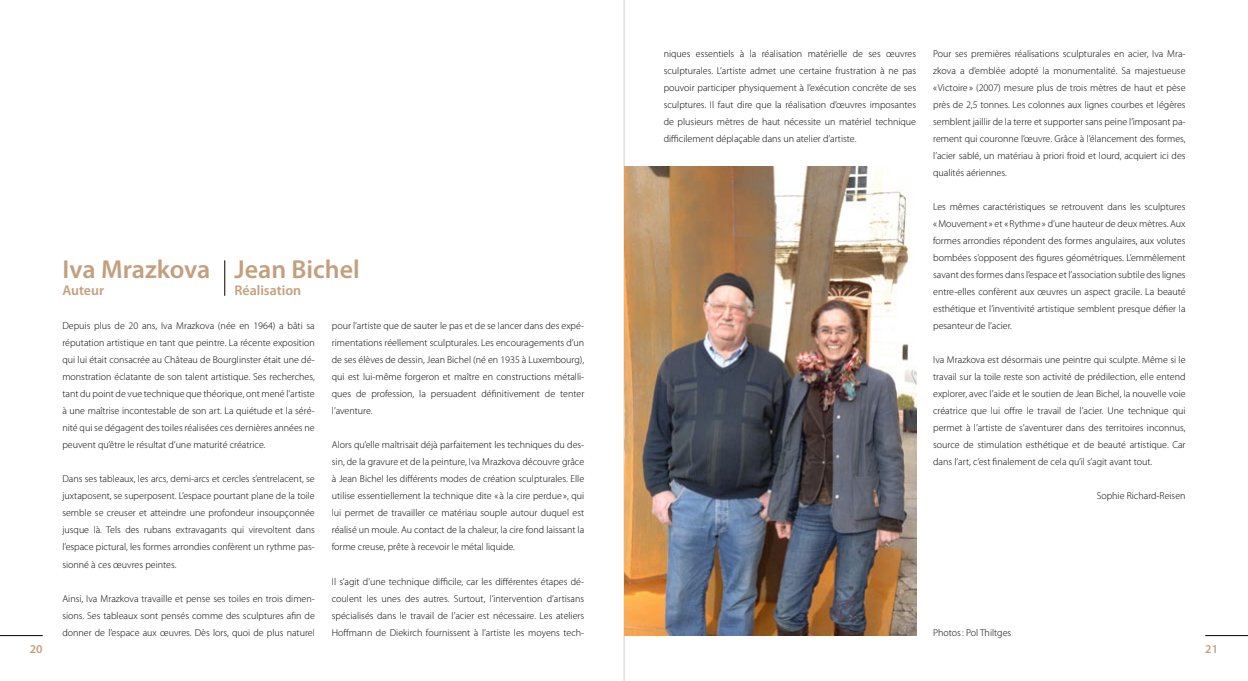
<style>
.page{position:relative;width:1248px;height:681px;background:#fff}
.page>*{position:absolute;margin:0;border:0;box-sizing:border-box;transform-origin:0 0}
.t1{font:600 26px "Myriad Pro";color:#c39f7d}
.t2{font:600 14px "Myriad Pro";color:#c39f7d}
.t3{font:600 12px "Myriad Pro";color:#c39f7d}
.t4{font:300 10px/17px "Myriad Pro";color:#000;text-align:justify}
</style>
<div class="page">
<hr style="left:0;top:635px;width:43px;height:1px;background:#000">
<hr style="left:623px;top:0;width:1px;height:680px;background:#d8dadc">
<hr style="left:1205px;top:635px;width:42px;height:1px;background:#000">
<hr style="left:624px;top:0;width:1px;height:680px;background:#d8dadc">
<img style="left:624px;top:167px;width:292px;height:468px">
<hr style="left:224px;top:260px;width:1px;height:36px;background:#000">
<h1 class="t1" style="left:62px;top:255px;width:299px">Iva Mrazkova Jean Bichel</h1>
<h2 class="t2" style="left:62px;top:282px;width:43px">Auteur</h2>
<h2 class="t2" style="left:234px;top:282px;width:68px">Réalisation</h2>
<p class="t4" style="left:62px;top:317px;width:254px">Depuis plus de 20 ans, Iva Mrazkova (née en 1964) a bâti sa réputation artistique en tant que peintre. La récente exposition qui lui était consacrée au Château de Bourglinster était une dé&shy;monstration éclatante de son talent artistique. Ses recherches, tant du point de vue technique que théorique, ont mené l’artiste à une maîtrise incontestable de son art. La quiétude et la séré&shy;nité qui se dégagent des toiles réalisées ces dernières années ne peuvent qu’être le résultat d’une maturité créatrice.</p>
<p class="t4" style="left:62px;top:470px;width:254px">Dans ses tableaux, les arcs, demi-arcs et cercles s’entrelacent, se juxtaposent, se superposent. L’espace pourtant plane de la toile semble se creuser et atteindre une profondeur insoupçonnée jusque là. Tels des rubans extravagants qui virevoltent dans l’espace pictural, les formes arrondies confèrent un rythme pas&shy;sionné à ces œuvres peintes.</p>
<p class="t4" style="left:62px;top:589px;width:254px">Ainsi, Iva Mrazkova travaille et pense ses toiles en trois dimen&shy;sions. Ses tableaux sont pensés comme des sculptures afin de donner de l’espace aux œuvres. Dès lors, quoi de plus naturel</p>
<p class="t4" style="left:332px;top:317px;width:254px">pour l’artiste que de sauter le pas et de se lancer dans des expé&shy;rimentations réellement sculpturales. Les encouragements d’un de ses élèves de dessin, Jean Bichel (né en 1935 à Luxembourg), qui est lui-même forgeron et maître en constructions métalli&shy;ques de profession, la persuadent définitivement de tenter l’aventure.</p>
<p class="t4" style="left:332px;top:436px;width:254px">Alors qu’elle maîtrisait déjà parfaitement les techniques du des&shy;sin, de la gravure et de la peinture, Iva Mrazkova découvre grâce à Jean Bichel les différents modes de création sculpturales. Elle utilise essentiellement la technique dite « à la cire perdue », qui lui permet de travailler ce matériau souple autour duquel est réalisé un moule. Au contact de la chaleur, la cire fond laissant la forme creuse, prête à recevoir le métal liquide.</p>
<p class="t4" style="left:332px;top:572px;width:254px">Il s’agit d’une technique difficile, car les différentes étapes dé&shy;coulent les unes des autres. Surtout, l’intervention d’artisans spécialisés dans le travail de l’acier est nécessaire. Les ateliers Hoffmann de Diekirch fournissent à l’artiste les moyens tech-</p>
<p class="t4" style="left:663px;top:45px;width:254px">niques essentiels à la réalisation matérielle de ses œuvres sculpturales. L’artiste admet une certaine frustration à ne pas pouvoir participer physiquement à l’exécution concrète de ses sculptures. Il faut dire que la réalisation d’œuvres imposantes de plusieurs mètres de haut nécessite un matériel technique difficilement déplaçable dans un atelier d’artiste.</p>
<p class="t4" style="left:933px;top:45px;width:254px">Pour ses premières réalisations sculpturales en acier, Iva Mra&shy;zkova a d’emblée adopté la monumentalité. Sa majestueuse «Victoire » (2007) mesure plus de trois mètres de haut et pèse près de 2,5 tonnes. Les colonnes aux lignes courbes et légères semblent jaillir de la terre et supporter sans peine l’imposant pa&shy;rement qui couronne l’œuvre. Grâce à l’élancement des formes, l’acier sablé, un matériau à priori froid et lourd, acquiert ici des qualités aériennes.</p>
<p class="t4" style="left:933px;top:198px;width:254px">Les mêmes caractéristiques se retrouvent dans les sculptures «Mouvement» et «Rythme » d’une hauteur de deux mètres. Aux formes arrondies répondent des formes angulaires, aux volutes bombées s’opposent des figures géométriques. L’emmêlement savant des formes dans l’espace et l’association subtile des lignes entre-elles confèrent aux œuvres un aspect gracile. La beauté esthétique et l’inventivité artistique semblent presque défier la pesanteur de l’acier.</p>
<p class="t4" style="left:933px;top:351px;width:254px">Iva Mrazkova est désormais une peintre qui sculpte. Même si le travail sur la toile reste son activité de prédilection, elle entend explorer, avec l’aide et le soutien de Jean Bichel, la nouvelle voie créatrice que lui offre le travail de l’acier. Une technique qui permet à l’artiste de s’aventurer dans des territoires inconnus, source de stimulation esthétique et de beauté artistique. Car dans l’art, c’est finalement de cela qu’il s’agit avant tout.</p>
<p class="t4" style="left:1096px;top:487px;width:90px">Sophie Richard-Reisen</p>
<p class="t4" style="left:933px;top:623px;width:80px">Photos: Pol Thiltges</p>
<p class="t3" style="left:30px;top:641px;width:14px">20</p>
<p class="t3" style="left:1205px;top:641px;width:14px">21</p>
</div>
